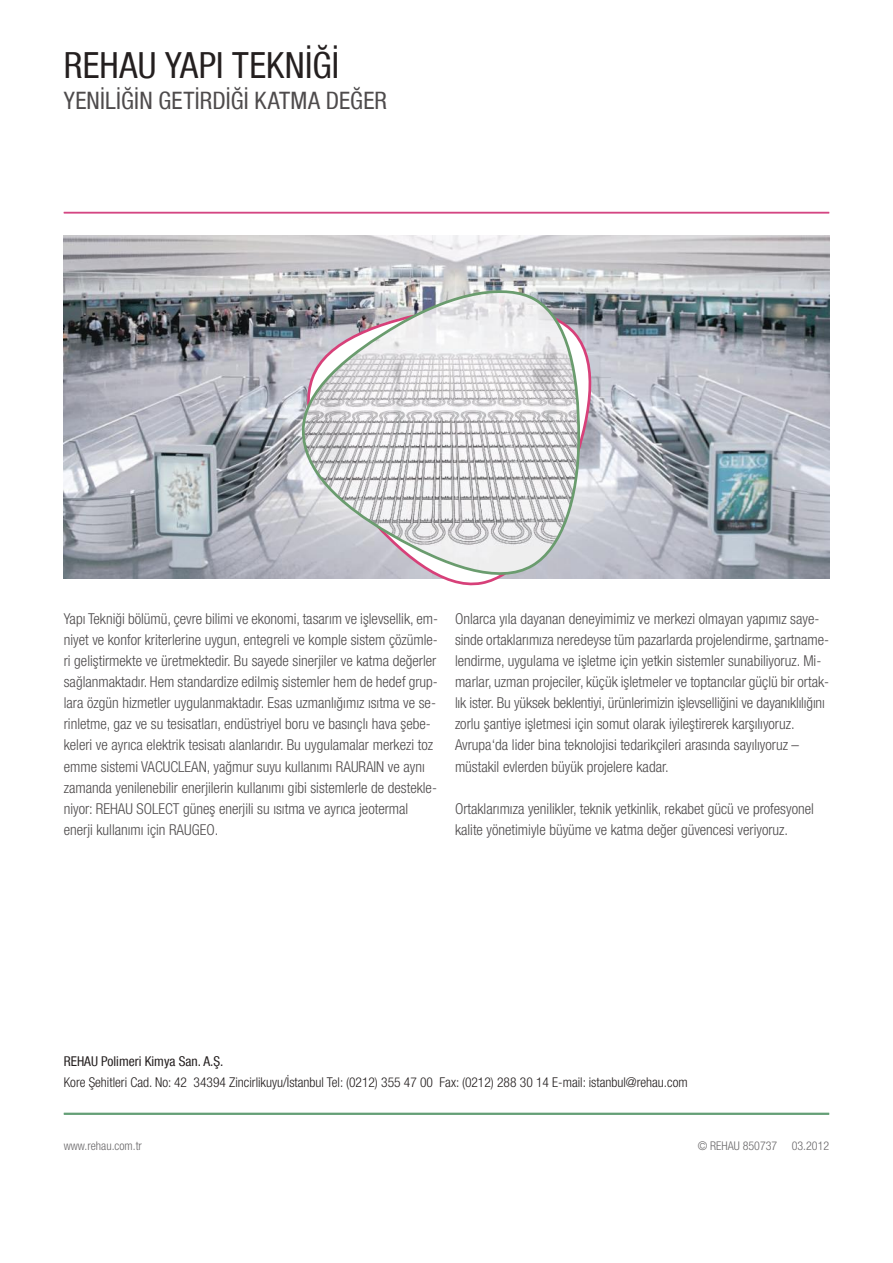
<style>
.page{position:relative;width:893px;height:1263px;background:#fff}
.page>*{position:absolute;margin:0;border:0;box-sizing:border-box;transform-origin:0 0}
.t1{font:condensed 36px "Helvetica Neue LT Com";letter-spacing:.005em;color:#241f1f}
.t2{font:condensed 24px "Helvetica Neue LT Com";letter-spacing:.01em;color:#4e4b4c}
.t3{font:300 condensed 15px/21px "Helvetica Neue LT Com";color:#4e4b4c}
.t4{font:300 condensed 13.5px "Helvetica Neue LT Com";color:#241f1f}
.t5{font:condensed 13.5px "Helvetica Neue LT Com";color:#241f1f}
.t6{font:300 condensed 12px "Helvetica Neue LT Com";color:#6a686a}
</style>
<div class="page">
<hr style="left:64px;top:1113px;width:765px;height:2px;background:#649f76">
<img style="left:64px;top:235px;width:765px;height:343px">
<svg style="left:299px;top:300px;width:305px;height:279px;background:#c0bdc7"></svg>
<svg style="left:301px;top:283px;width:280px;height:303px"></svg>
<hr style="left:64px;top:212px;width:765px;height:1px;background:#d44682">
<h1 class="t1" style="left:64px;top:44px;width:277px">REHAU YAPI TEKNİĞİ</h1>
<h2 class="t2" style="left:64px;top:87px;width:325px">YENİLİĞİN GETİRDİĞİ KATMA DEĞER</h2>
<p class="t3" style="left:64px;top:609px;width:376px">Yapı Tekniği bölümü, çevre bilimi ve ekonomi, tasarım ve işlevsellik, em&shy;niyet ve konfor kriterlerine uygun, entegreli ve komple sistem çözümle&shy;ri geliştirmekte ve üretmektedir. Bu sayede sinerjiler ve katma değerler sağlanmaktadır. Hem standardize edilmiş sistemler hem de hedef grup&shy;lara özgün hizmetler uygulanmaktadır. Esas uzmanlığımız ısıtma ve se&shy;rinletme, gaz ve su tesisatları, endüstriyel boru ve basınçlı hava şebe&shy;keleri ve ayrıca elektrik tesisatı alanlarıdır. Bu uygulamalar merkezi toz emme sistemi VACUCLEAN, yağmur suyu kullanımı RAURAIN ve aynı zamanda yenilenebilir enerjilerin kullanımı gibi sistemlerle de destekle&shy;niyor: REHAU SOLECT güneş enerjili su ısıtma ve ayrıca jeotermal enerji kullanımı için RAUGEO.</p>
<p class="t3" style="left:455px;top:609px;width:376px">Onlarca yıla dayanan deneyimimiz ve merkezi olmayan yapımız saye&shy;sinde ortaklarımıza neredeyse tüm pazarlarda projelendirme, şartname&shy;lendirme, uygulama ve işletme için yetkin sistemler sunabiliyoruz. Mi&shy;marlar, uzman projeciler, küçük işletmeler ve toptancılar güçlü bir ortak&shy;lık ister. Bu yüksek beklentiyi, ürünlerimizin işlevselliğini ve dayanıklılığını zorlu şantiye işletmesi için somut olarak iyileştirerek karşılıyoruz.<br>Avrupa‘da lider bina teknolojisi tedarikçileri arasında sayılıyoruz – müstakil evlerden büyük projelere kadar.</p>
<p class="t3" style="left:455px;top:798px;width:360px">Ortaklarımıza yenilikler, teknik yetkinlik, rekabet gücü ve profesyonel kalite yönetimiyle büyüme ve katma değer güvencesi veriyoruz.</p>
<p class="t5" style="left:64px;top:1053px;width:161px">REHAU Polimeri Kimya San. A.Ş.</p>
<p class="t4" style="left:64px;top:1074px;width:625px">Kore Şehitleri Cad. No: 42 34394 Zincirlikuyu/İstanbul Tel: (0212) 355 47 00 Fax: (0212) 288 30 14 E-mail: istanbul@rehau.com</p>
<p class="t6" style="left:64px;top:1138px;width:80px">www.rehau.com.tr</p>
<p class="t6" style="left:698px;top:1138px;width:133px">© REHAU 850737 03.2012</p>
</div>
